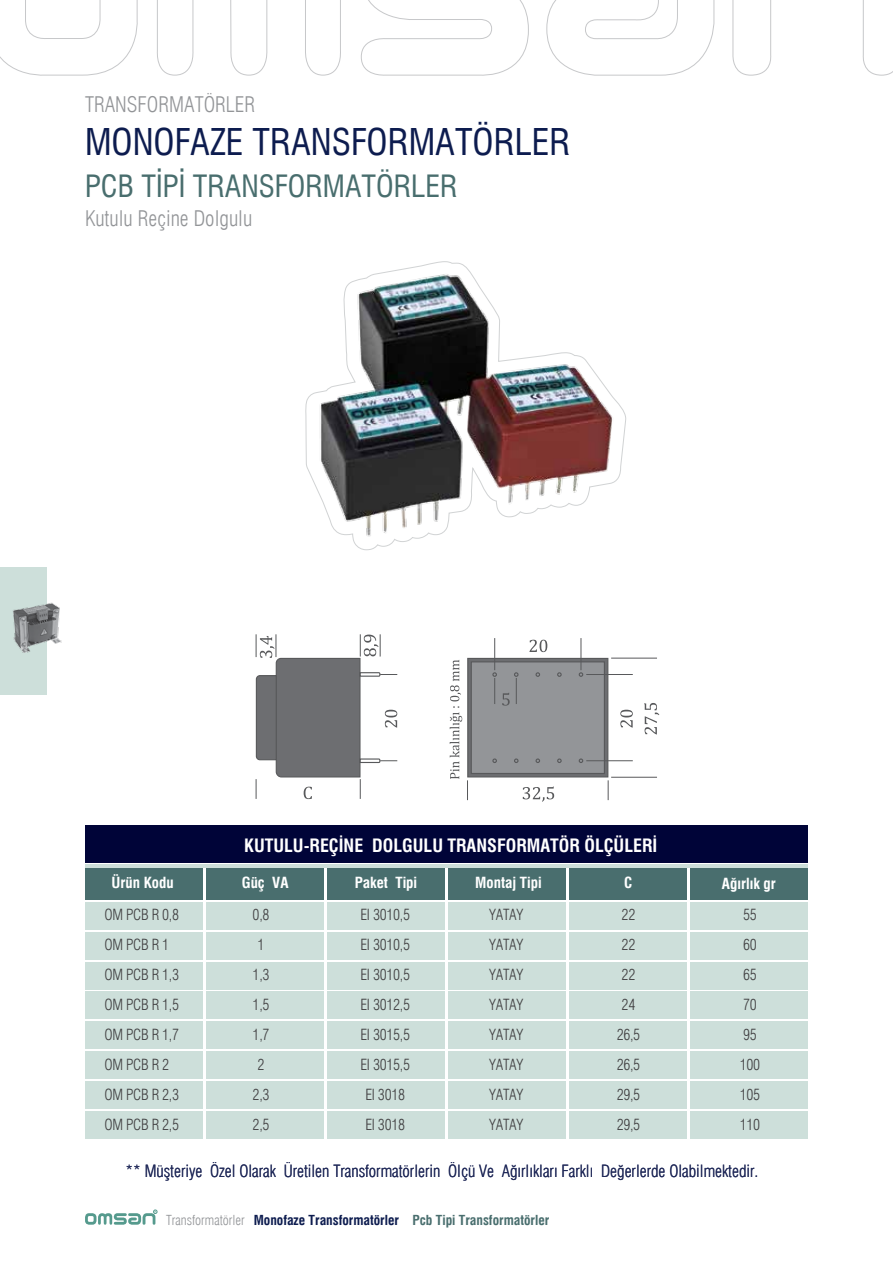
<style>
.page{position:relative;width:893px;height:1263px;background:#fff}
.page>*{position:absolute;margin:0;border:0;box-sizing:border-box;transform-origin:0 0}
.t1{font:condensed 36px "Swiss 721 BT";color:#0d1c4f}
.t2{font:condensed 30px "Swiss 721 BT";color:#496e6e}
.t3{font:300 condensed 21px "Swiss 721 BT";color:#939598}
.t4{font:700 condensed 18px "Swiss 721 BT";color:#fff}
.t5{font:300 condensed 16.5px "Swiss 721 BT";color:#222b5a}
.t6{font:300 condensed 15px/30px "Swiss 721 BT";letter-spacing:-.02em;color:#414042;text-align:center}
.t7{font:700 condensed 15px "Swiss 721 BT";color:#fff}
.t8{font:700 condensed 13.5px "Swiss 721 BT";color:#0d1c4f}
.t9{font:700 condensed 13.5px "Swiss 721 BT";color:#496e6e}
.s1{font-weight:300;color:#939598}
</style>
<div class="page">
<div style="left:0;top:568px;width:47px;height:127px;background:#cddfda"></div>
<img style="left:13px;top:602px;width:48px;height:51px">
<svg style="left:85px;top:1210px;width:72px;height:15px"></svg>
<svg style="left:0;top:0;width:893px;height:76px"></svg>
<div style="left:85px;top:902px;width:118px;height:28px;background:#cddfda"></div>
<div style="left:85px;top:932px;width:118px;height:28px;background:#cddfda"></div>
<div style="left:85px;top:961px;width:118px;height:28px;background:#cddfda"></div>
<div style="left:85px;top:991px;width:118px;height:28px;background:#cddfda"></div>
<div style="left:85px;top:1021px;width:118px;height:28px;background:#cddfda"></div>
<div style="left:85px;top:1051px;width:118px;height:28px;background:#cddfda"></div>
<div style="left:85px;top:1081px;width:118px;height:28px;background:#cddfda"></div>
<div style="left:85px;top:1111px;width:118px;height:28px;background:#cddfda"></div>
<div style="left:206px;top:902px;width:118px;height:28px;background:#cddfda"></div>
<div style="left:206px;top:932px;width:118px;height:28px;background:#cddfda"></div>
<div style="left:206px;top:961px;width:118px;height:28px;background:#cddfda"></div>
<div style="left:206px;top:991px;width:118px;height:28px;background:#cddfda"></div>
<div style="left:206px;top:1021px;width:118px;height:28px;background:#cddfda"></div>
<div style="left:206px;top:1051px;width:118px;height:28px;background:#cddfda"></div>
<div style="left:206px;top:1081px;width:118px;height:28px;background:#cddfda"></div>
<div style="left:206px;top:1111px;width:118px;height:28px;background:#cddfda"></div>
<div style="left:327px;top:902px;width:118px;height:28px;background:#cddfda"></div>
<div style="left:327px;top:932px;width:118px;height:28px;background:#cddfda"></div>
<div style="left:327px;top:961px;width:118px;height:28px;background:#cddfda"></div>
<div style="left:327px;top:991px;width:118px;height:28px;background:#cddfda"></div>
<div style="left:327px;top:1021px;width:118px;height:28px;background:#cddfda"></div>
<div style="left:327px;top:1051px;width:118px;height:28px;background:#cddfda"></div>
<div style="left:327px;top:1081px;width:118px;height:28px;background:#cddfda"></div>
<div style="left:327px;top:1111px;width:118px;height:28px;background:#cddfda"></div>
<div style="left:448px;top:902px;width:118px;height:28px;background:#cddfda"></div>
<div style="left:448px;top:932px;width:118px;height:28px;background:#cddfda"></div>
<div style="left:448px;top:961px;width:118px;height:28px;background:#cddfda"></div>
<div style="left:448px;top:991px;width:118px;height:28px;background:#cddfda"></div>
<div style="left:448px;top:1021px;width:118px;height:28px;background:#cddfda"></div>
<div style="left:448px;top:1051px;width:118px;height:28px;background:#cddfda"></div>
<div style="left:448px;top:1081px;width:118px;height:28px;background:#cddfda"></div>
<div style="left:448px;top:1111px;width:118px;height:28px;background:#cddfda"></div>
<div style="left:569px;top:902px;width:118px;height:28px;background:#cddfda"></div>
<div style="left:569px;top:932px;width:118px;height:28px;background:#cddfda"></div>
<div style="left:569px;top:961px;width:118px;height:28px;background:#cddfda"></div>
<div style="left:569px;top:991px;width:118px;height:28px;background:#cddfda"></div>
<div style="left:569px;top:1021px;width:118px;height:28px;background:#cddfda"></div>
<div style="left:569px;top:1051px;width:118px;height:28px;background:#cddfda"></div>
<div style="left:569px;top:1081px;width:118px;height:28px;background:#cddfda"></div>
<div style="left:569px;top:1111px;width:118px;height:28px;background:#cddfda"></div>
<div style="left:690px;top:902px;width:118px;height:28px;background:#cddfda"></div>
<div style="left:690px;top:932px;width:118px;height:28px;background:#cddfda"></div>
<div style="left:690px;top:961px;width:118px;height:28px;background:#cddfda"></div>
<div style="left:690px;top:991px;width:118px;height:28px;background:#cddfda"></div>
<div style="left:690px;top:1021px;width:118px;height:28px;background:#cddfda"></div>
<div style="left:690px;top:1051px;width:118px;height:28px;background:#cddfda"></div>
<div style="left:690px;top:1081px;width:118px;height:28px;background:#cddfda"></div>
<div style="left:690px;top:1111px;width:118px;height:28px;background:#cddfda"></div>
<div style="left:85px;top:865px;width:118px;height:34px;background:#496e6e"></div>
<div style="left:206px;top:865px;width:118px;height:34px;background:#496e6e"></div>
<div style="left:327px;top:865px;width:118px;height:34px;background:#496e6e"></div>
<div style="left:448px;top:865px;width:118px;height:34px;background:#496e6e"></div>
<div style="left:569px;top:865px;width:118px;height:34px;background:#496e6e"></div>
<div style="left:690px;top:865px;width:118px;height:34px;background:#496e6e"></div>
<div style="left:85px;top:828px;width:723px;height:34px;background:#000438"></div>
<hr style="left:85px;top:825px;width:723px;height:4px;background:#000438">
<hr style="left:85px;top:865px;width:723px;height:3px;background:#cddfda">
<div style="left:467px;top:658px;width:141px;height:119px;background:#6d6e71;border:1px solid #58595b"></div>
<div style="left:471px;top:661px;width:134px;height:113px;background:#939598;border:1px solid #58595b"></div>
<svg style="left:535px;top:672px;width:5px;height:5px"></svg>
<svg style="left:557px;top:672px;width:5px;height:5px"></svg>
<svg style="left:579px;top:672px;width:4px;height:5px"></svg>
<svg style="left:492px;top:758px;width:5px;height:5px"></svg>
<svg style="left:514px;top:758px;width:5px;height:5px"></svg>
<svg style="left:535px;top:758px;width:5px;height:5px"></svg>
<svg style="left:557px;top:758px;width:5px;height:5px"></svg>
<svg style="left:579px;top:758px;width:4px;height:5px"></svg>
<hr style="left:586px;top:674px;width:47px;height:1px;background:#58595b">
<hr style="left:586px;top:760px;width:47px;height:1px;background:#58595b">
<svg style="left:620px;top:710px;width:13px;height:18px"></svg>
<hr style="left:611px;top:658px;width:46px;height:1px;background:#58595b">
<hr style="left:611px;top:777px;width:46px;height:1px;background:#58595b">
<svg style="left:644px;top:703px;width:15px;height:31px"></svg>
<svg style="left:608px;top:780px;width:1px;height:20px"></svg>
<svg style="left:523px;top:786px;width:31px;height:16px"></svg>
<svg style="left:492px;top:672px;width:27px;height:34px"></svg>
<hr style="left:494px;top:638px;width:1px;height:32px;background:#58595b">
<hr style="left:581px;top:638px;width:1px;height:32px;background:#58595b">
<svg style="left:529px;top:640px;width:18px;height:12px"></svg>
<svg style="left:255px;top:634px;width:142px;height:165px"></svg>
<svg style="left:450px;top:660px;width:18px;height:140px"></svg>
<img style="left:305px;top:268px;width:321px;height:272px">
<h3 class="t3" style="left:85px;top:91px;width:172px">TRANSFORMATÖRLER</h3>
<h1 class="t1" style="left:85px;top:120px;width:487px">MONOFAZE TRANSFORMATÖRLER</h1>
<h2 class="t2" style="left:85px;top:168px;width:374px">PCB TİPİ TRANSFORMATÖRLER</h2>
<h3 class="t3" style="left:85px;top:205px;width:169px">Kutulu Reçine Dolgulu</h3>
<p class="t4" style="left:244px;top:834px;width:415px">KUTULU-REÇİNE DOLGULU TRANSFORMATÖR ÖLÇÜLERİ</p>
<p class="t7" style="left:111px;top:873px;width:64px">Ürün Kodu</p>
<p class="t7" style="left:242px;top:873px;width:48px">Güç VA</p>
<p class="t7" style="left:355px;top:873px;width:64px">Paket Tipi</p>
<p class="t7" style="left:475px;top:873px;width:68px">Montaj Tipi</p>
<p class="t7" style="left:624px;top:873px;width:10px">C</p>
<p class="t7" style="left:722px;top:874px;width:56px">Ağırlık gr</p>
<p class="t6" style="left:105px;top:899px;width:76px;text-align:left">OM PCB R 0,8<br>OM PCB R 1<br>OM PCB R 1,3<br>OM PCB R 1,5<br>OM PCB R 1,7<br>OM PCB R 2<br>OM PCB R 2,3<br>OM PCB R 2,5</p>
<p class="t6" style="left:253px;top:899px;width:18px">0,8<br>1<br>1,3<br>1,5<br>1,7<br>2<br>2,3<br>2,5</p>
<p class="t6" style="left:360px;top:899px;width:51px">EI 3010,5<br>EI 3010,5<br>EI 3010,5<br>EI 3012,5<br>EI 3015,5<br>EI 3015,5<br>EI 3018<br>EI 3018</p>
<p class="t6" style="left:489px;top:899px;width:36px;text-align:justify">YATAY YATAY YATAY YATAY YATAY YATAY YATAY YATAY</p>
<p class="t6" style="left:617px;top:899px;width:25px">22<br>22<br>22<br>24<br>26,5<br>26,5<br>29,5<br>29,5</p>
<p class="t6" style="left:740px;top:899px;width:22px;text-align:left">55<br>60<br>65<br>70<br>95<br>100<br>105<br>110</p>
<p class="t5" style="left:125px;top:1161px;width:634px">** Müşteriye Özel Olarak Üretilen Transformatörlerin Ölçü Ve Ağırlıkları Farklı Değerlerde Olabilmektedir.</p>
<p class="t8" style="left:166px;top:1212px;width:234px"><span class="s1">Transformatörler</span> Monofaze Transformatörler</p>
<p class="t9" style="left:412px;top:1212px;width:138px">Pcb Tipi Transformatörler</p>
</div>
